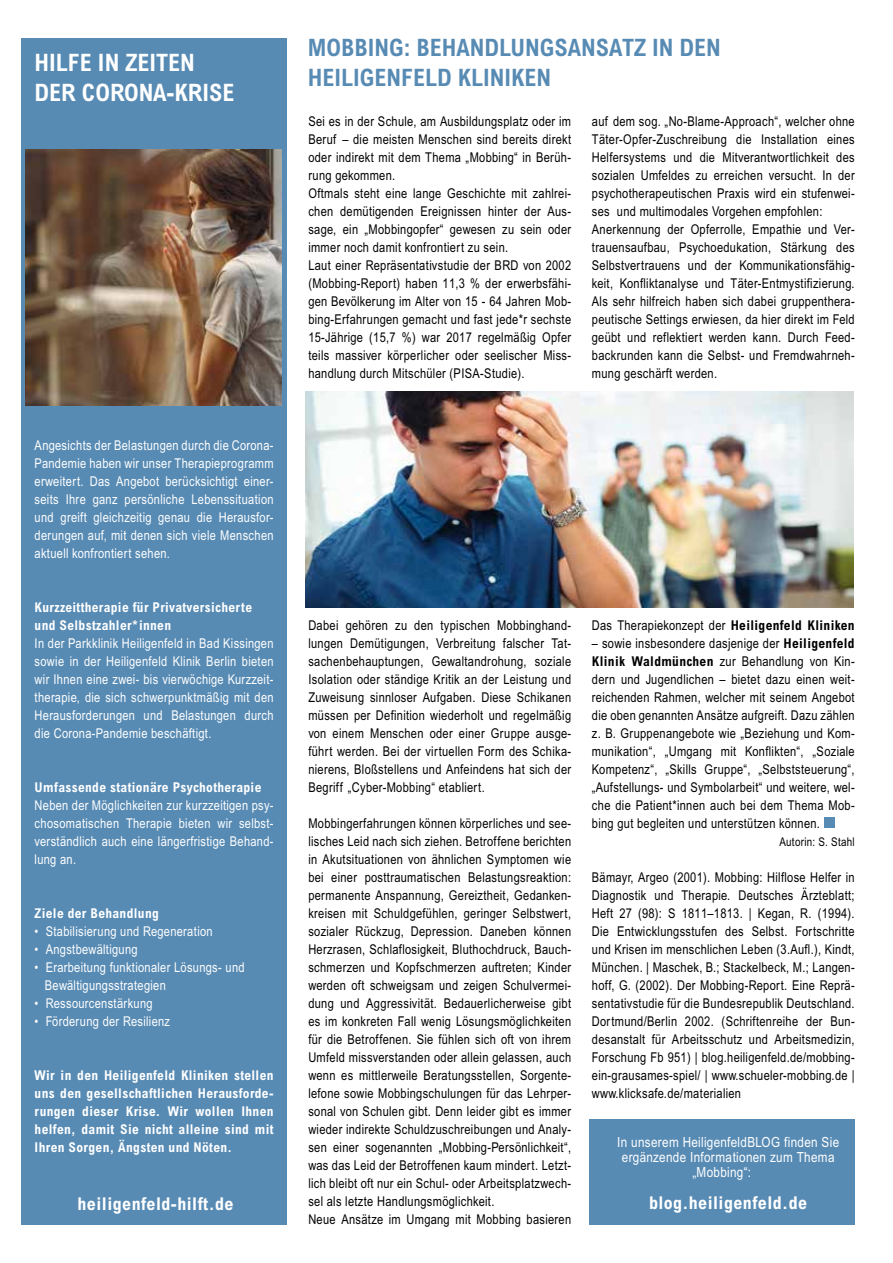
<style>
.page{position:relative;width:893px;height:1263px;background:#fff}
.page>*{position:absolute;margin:0;border:0;box-sizing:border-box;transform-origin:0 0}
.t1{font:700 condensed 24px/30px "Arial MT Std";color:#588bb4}
.t2{font:700 condensed 24px/30px "Arial MT Std";color:#fff}
.t3{font:700 condensed 17.7px "Arial MT Std";letter-spacing:.025em;color:#fff}
.t4{font:13.95px "Arial Narrow MT Std";letter-spacing:.025em;color:#fff}
.t5{font:13.5px/18px "Arial Narrow MT Std";letter-spacing:.025em;color:#000}
.t6{font:13.5px/18px "Arial Narrow MT Std";letter-spacing:.025em;color:#fff;text-align:justify}
.t7{font:700 condensed 13.5px/18px "Arial MT Std";letter-spacing:.025em;color:#fff}
.t8{font:12px "Arial Narrow MT Std";letter-spacing:.025em;color:#000}
.s1{font-family:"Arial MT Std";font-weight:700;font-stretch:condensed}
</style>
<div class="page">
<div style="left:824px;top:818px;width:10px;height:10px;background:#588bb4"></div>
<img style="left:305px;top:392px;width:548px;height:216px">
<div style="left:589px;top:1120px;width:266px;height:105px;background:#588bb4"></div>
<div style="left:21px;top:38px;width:266px;height:1187px;background:#588bb4"></div>
<img style="left:25px;top:149px;width:257px;height:256px">
<h1 class="t2" style="left:35px;top:48px;width:201px">HILFE IN ZEITEN<br>DER CORONA-KRISE</h1>
<p class="t6" style="left:35px;top:436px;width:240px">Angesichts der Belastungen durch die Corona-Pandemie haben wir unser Therapieprogramm erweitert. Das Angebot berücksichtigt einer&shy;seits Ihre ganz persönliche Lebenssituation und greift gleichzeitig genau die Herausfor&shy;derungen auf, mit denen sich viele Menschen aktuell konfrontiert sehen.</p>
<p class="t7" style="left:35px;top:598px;width:219px">Kurzzeittherapie für Privatversicherte und Selbstzahler*innen</p>
<p class="t6" style="left:35px;top:634px;width:240px">In der Parkklinik Heiligenfeld in Bad Kissingen sowie in der Heiligenfeld Klinik Berlin bieten wir Ihnen eine zwei- bis vierwöchige Kurzzeit&shy;therapie, die sich schwerpunktmäßig mit den Herausforderungen und Belastungen durch die Corona-Pandemie beschäftigt.</p>
<p class="t7" style="left:35px;top:778px;width:228px">Umfassende stationäre Psychotherapie</p>
<p class="t6" style="left:35px;top:796px;width:240px">Neben der Möglichkeiten zur kurzzeitigen psy&shy;chosomatischen Therapie bieten wir selbst&shy;verständlich auch eine längerfristige Behand&shy;lung an.</p>
<p class="t7" style="left:35px;top:904px;width:126px">Ziele der Behandlung</p>
<p class="t6" style="left:35px;top:922px;width:179px">• Stabilisierung und Regeneration</p>
<p class="t6" style="left:35px;top:940px;width:104px">• Angstbewältigung</p>
<p class="t6" style="left:45px;top:958px;width:201px;text-indent:-10px">• Erarbeitung funktionaler Lösungs- und<br>Bewältigungsstrategien</p>
<p class="t6" style="left:35px;top:994px;width:119px">• Ressourcenstärkung</p>
<p class="t6" style="left:35px;top:1012px;width:137px">• Förderung der Resilienz</p>
<p class="t7" style="left:35px;top:1066px;width:240px;text-align:justify">Wir in den Heiligenfeld Kliniken stellen uns den gesellschaftlichen Herausforde&shy;rungen dieser Krise. Wir wollen Ihnen helfen, damit Sie nicht alleine sind mit Ihren Sorgen, Ängsten und Nöten.</p>
<h2 class="t3" style="left:78px;top:1193px;width:158px">heiligenfeld-hilft.de</h2>
<h1 class="t1" style="left:308px;top:32px;width:414px">MOBBING: BEHANDLUNGSANSATZ IN DEN<br>HEILIGENFELD KLINIKEN</h1>
<p class="t5" style="left:308px;top:112px;width:264px">Sei es in der Schule, am Ausbildungsplatz oder im Beruf – die meisten Menschen sind bereits direkt oder indirekt mit dem Thema „Mobbing“ in Berüh&shy;rung gekommen.<br>Oftmals steht eine lange Geschichte mit zahlrei&shy;chen demütigenden Ereignissen hinter der Aus&shy;sage, ein „Mobbingopfer“ gewesen zu sein oder immer noch damit konfrontiert zu sein.<br>Laut einer Repräsentativstudie der BRD von 2002 (Mobbing-Report) haben 11,3 % der erwerbsfähi&shy;gen Bevölkerung im Alter von 15 - 64 Jahren Mob&shy;bing-Erfahrungen gemacht und fast jede*r sechste 15-Jährige (15,7 %) war 2017 regelmäßig Opfer teils massiver körperlicher oder seelischer Miss&shy;handlung durch Mitschüler (PISA-Studie).</p>
<p class="t5" style="left:592px;top:112px;width:264px">auf dem sog. „No-Blame-Approach“, welcher ohne Täter-Opfer-Zuschreibung die Installation eines Helfersystems und die Mitverantwortlichkeit des sozialen Umfeldes zu erreichen versucht. In der psychotherapeutischen Praxis wird ein stufenwei&shy;ses und multimodales Vorgehen empfohlen:<br>Anerkennung der Opferrolle, Empathie und Ver&shy;trauensaufbau, Psychoedukation, Stärkung des Selbstvertrauens und der Kommunikationsfähig&shy;keit, Konfliktanalyse und Täter-Entmystifizierung.<br>Als sehr hilfreich haben sich dabei gruppenthera&shy;peutische Settings erwiesen, da hier direkt im Feld geübt und reflektiert werden kann. Durch Feed&shy;backrunden kann die Selbst- und Fremdwahrneh&shy;mung geschärft werden.</p>
<p class="t5" style="left:308px;top:616px;width:264px;text-align:justify">Dabei gehören zu den typischen Mobbinghand&shy;lungen Demütigungen, Verbreitung falscher Tat&shy;sachenbehauptungen, Gewaltandrohung, soziale Isolation oder ständige Kritik an der Leistung und Zuweisung sinnloser Aufgaben. Diese Schikanen müssen per Definition wiederholt und regelmäßig von einem Menschen oder einer Gruppe ausge&shy;führt werden. Bei der virtuellen Form des Schika&shy;nierens, Bloßstellens und Anfeindens hat sich der Begriff „Cyber-Mobbing“ etabliert.</p>
<p class="t5" style="left:308px;top:814px;width:264px">Mobbingerfahrungen können körperliches und see&shy;lisches Leid nach sich ziehen. Betroffene berichten in Akutsituationen von ähnlichen Symptomen wie bei einer posttraumatischen Belastungsreaktion: permanente Anspannung, Gereiztheit, Gedanken&shy;kreisen mit Schuldgefühlen, geringer Selbstwert, sozialer Rückzug, Depression. Daneben können Herzrasen, Schlaflosigkeit, Bluthochdruck, Bauch&shy;schmerzen und Kopfschmerzen auftreten; Kinder werden oft schweigsam und zeigen Schulvermei&shy;dung und Aggressivität. Bedauerlicherweise gibt es im konkreten Fall wenig Lösungsmöglichkeiten für die Betroffenen. Sie fühlen sich oft von ihrem Umfeld missverstanden oder allein gelassen, auch wenn es mittlerweile Beratungsstellen, Sorgente&shy;lefone sowie Mobbingschulungen für das Lehrper&shy;sonal von Schulen gibt. Denn leider gibt es immer wieder indirekte Schuldzuschreibungen und Analy&shy;sen einer sogenannten „Mobbing-Persönlichkeit“, was das Leid der Betroffenen kaum mindert. Letzt&shy;lich bleibt oft nur ein Schul- oder Arbeitsplatzwech&shy;sel als letzte Handlungsmöglichkeit.<br>Neue Ansätze im Umgang mit Mobbing basieren</p>
<p class="t5" style="left:592px;top:616px;width:264px">Das Therapiekonzept der <span class="s1">Heiligenfeld Kliniken</span></p>
<p class="t5" style="left:592px;top:634px;width:264px;text-align:justify">– sowie insbesondere dasjenige der <span class="s1">Heiligenfeld Klinik Waldmünchen</span> zur Behandlung von Kin&shy;dern und Jugendlichen – bietet dazu einen weit&shy;reichenden Rahmen, welcher mit seinem Angebot die oben genannten Ansätze aufgreift. Dazu zählen z. B. Gruppenangebote wie „Beziehung und Kom&shy;munikation“, „Umgang mit Konflikten“, „Soziale Kompetenz“, „Skills Gruppe“, „Selbststeuerung“, „Aufstellungs- und Symbolarbeit“ und weitere, wel&shy;che die Patient*innen auch bei dem Thema Mob&shy;bing gut begleiten und unterstützen können.</p>
<p class="t8" style="left:779px;top:835px;width:77px">Autorin: S. Stahl</p>
<p class="t5" style="left:592px;top:868px;width:264px;text-align:justify">Bämayr, Argeo (2001). Mobbing: Hilflose Helfer in Diagnostik und Therapie. Deutsches Ärzteblatt; Heft 27 (98): S 1811–1813. | Kegan, R. (1994).<br>Die Entwicklungsstufen des Selbst. Fortschritte und Krisen im menschlichen Leben (3.Aufl.), Kindt, München. | Maschek, B.; Stackelbeck, M.; Langen&shy;hoff, G. (2002). Der Mobbing-Report. Eine Reprä&shy;sentativstudie für die Bundesrepublik Deutschland.<br>Dortmund/Berlin 2002. (Schriftenreihe der Bun&shy;desanstalt für Arbeitsschutz und Arbeitsmedizin, Forschung Fb 951) | blog.heiligenfeld.de/mobbing&shy;ein-grausames-spiel/ | www.schueler-mobbing.de | www.klicksafe.de/materialien</p>
<p class="t4" style="left:617px;top:1134px;width:223px">In unserem HeiligenfeldBLOG finden Sie</p>
<p class="t4" style="left:622px;top:1149px;width:214px">ergänzende Informationen zum Thema</p>
<p class="t4" style="left:692px;top:1164px;width:60px">„Mobbing“:</p>
<h2 class="t3" style="left:649px;top:1192px;width:159px">blog.heiligenfeld.de</h2>
</div>
